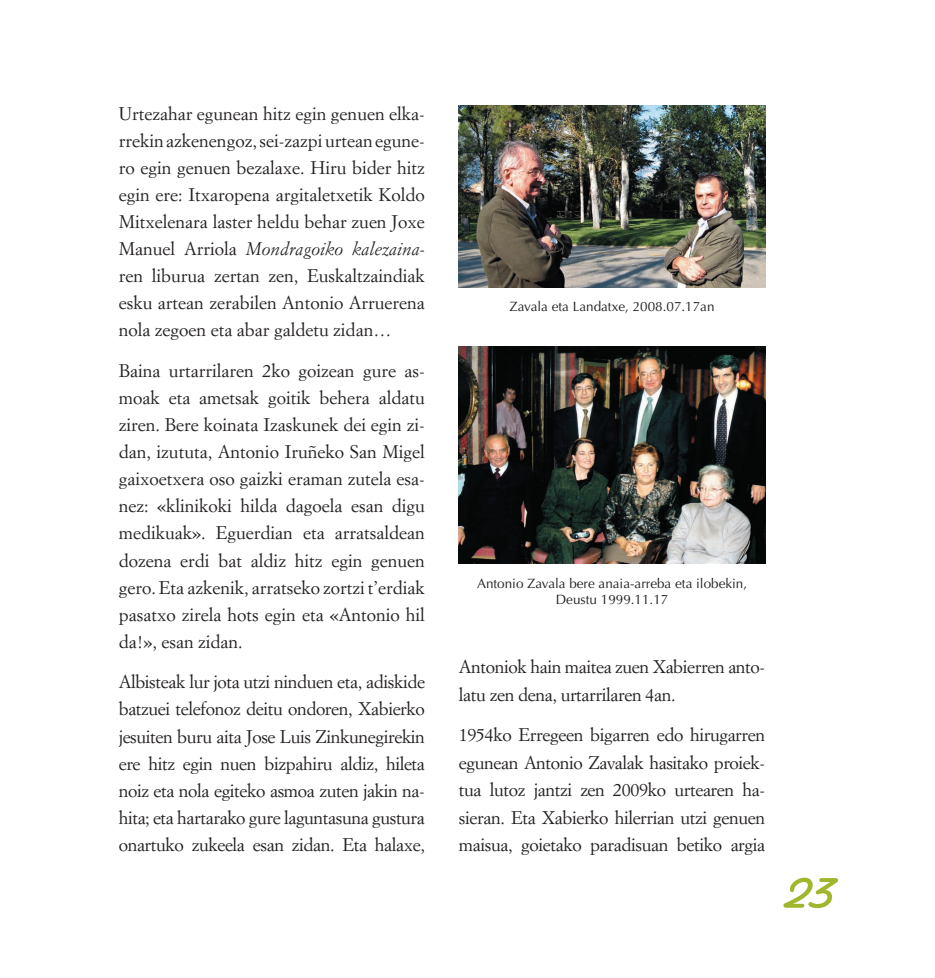
<style>
.page{position:relative;width:935px;height:978px;background:#fff}
.page>*{position:absolute;margin:0;border:0;box-sizing:border-box;transform-origin:0 0}
.t1{font:54px "Santa Fe Let Plain";color:#a2b62d}
.t2{font:18px/27px "Simoncini Garamond Std";letter-spacing:-.02em;color:#231f20;text-align:justify}
.t3{font:13.5px/16.2px "Optima LT Std";color:#231f20;text-align:center}
.s1{font-style:italic}
</style>
<div class="page">
<img style="left:459px;top:106px;width:306px;height:181px">
<img style="left:459px;top:346px;width:306px;height:217px">
<p class="t2" style="left:119px;top:100px;width:308px">Urtezahar egunean hitz egin genuen elka&shy;rrekin azkenengoz, sei-zazpi urtean egune&shy;ro egin genuen bezalaxe. Hiru bider hitz egin ere: Itxaropena argitaletxetik Koldo Mitxelenara laster heldu behar zuen Joxe Manuel Arriola <span class="s1">Mondragoiko kalezaina&shy;</span>ren liburua zertan zen, Euskaltzaindiak esku artean zerabilen Antonio Arruerena nola zegoen eta abar galdetu zidan…</p>
<p class="t2" style="left:119px;top:357px;width:308px">Baina urtarrilaren 2ko goizean gure as&shy;moak eta ametsak goitik behera aldatu ziren. Bere koinata Izaskunek dei egin zi&shy;dan, izututa, Antonio Iruñeko San Migel gaixoetxera oso gaizki eraman zutela esa&shy;nez: «klinikoki hilda dagoela esan digu medikuak». Eguerdian eta arratsaldean dozena erdi bat aldiz hitz egin genuen gero. Eta azkenik, arratseko zortzi t’erdiak pasatxo zirela hots egin eta «Antonio hil da!», esan zidan.</p>
<p class="t2" style="left:119px;top:668px;width:308px">Albisteak lur jota utzi ninduen eta, adiskide batzuei telefonoz deitu ondoren, Xabierko jesuiten buru aita Jose Luis Zinkunegirekin ere hitz egin nuen bizpahiru aldiz, hileta noiz eta nola egiteko asmoa zuten jakin na&shy;hita; eta hartarako gure laguntasuna gustura onartuko zukeela esan zidan. Eta halaxe,</p>
<p class="t3" style="left:509px;top:299px;width:206px">Zavala eta Landatxe, 2008.07.17an</p>
<p class="t3" style="left:477px;top:575px;width:272px">Antonio Zavala bere anaia-arreba eta ilobekin,<br>Deustu 1999.11.17</p>
<p class="t2" style="left:459px;top:652px;width:308px">Antoniok hain maitea zuen Xabierren anto&shy;latu zen dena, urtarrilaren 4an.</p>
<p class="t2" style="left:459px;top:720px;width:308px">1954ko Erregeen bigarren edo hirugarren egunean Antonio Zavalak hasitako proiek&shy;tua lutoz jantzi zen 2009ko urtearen ha&shy;sieran. Eta Xabierko hilerrian utzi genuen maisua, goietako paradisuan betiko argia</p>
<h1 class="t1" style="left:786px;top:871px;width:48px">23</h1>
</div>
